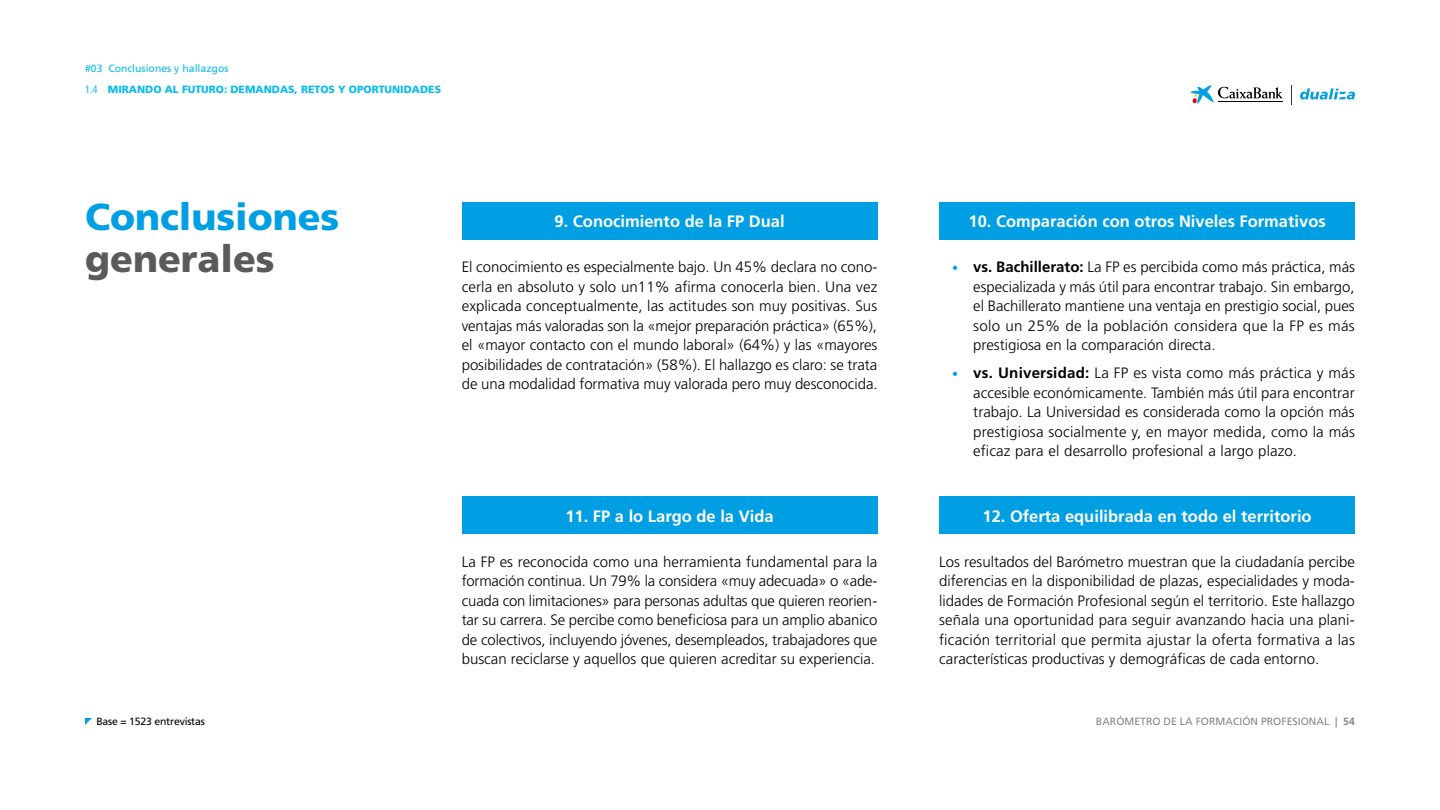
<style>
.page{position:relative;width:1440px;height:810px;background:#fff}
.page>*{position:absolute;margin:0;border:0;box-sizing:border-box;transform-origin:0 0}
.t1{font:900 37.5px "Frutiger LT Std";color:#009fe3}
.t2{font:900 37.5px "Frutiger LT Std";color:#5a5a59}
.t3{font:700 16.5px "Frutiger LT Std";color:#fff}
.t4{font:300 15px/19.5px "Frutiger LT Std";color:#000;text-align:justify}
.t5{font:900 10.5px "Frutiger LT Std";color:#0bbbef}
.t6{font:10.5px "Frutiger LT Std";color:#878787}
.t7{font:10.5px/20.7px "Frutiger LT Std";color:#0bbbef}
.t8{font:10.5px "Frutiger LT Std";letter-spacing:-.02em;color:#000}
.s1{font-stretch:condensed}
.s2{font-weight:900}
.s3{font-weight:700;font-size:12px;color:#009fe3}
.s4{font-weight:700}
</style>
<div class="page">
<svg style="left:1191px;top:85px;width:92px;height:19px"></svg>
<hr style="left:1218px;top:101px;width:65px;height:1px;background:#000">
<svg style="left:1300px;top:88px;width:55px;height:12px"></svg>
<svg style="left:85px;top:718px;width:7px;height:7px"></svg>
<div style="left:462px;top:202px;width:415px;height:38px;background:#009fe3"></div>
<div style="left:462px;top:496px;width:415px;height:38px;background:#009fe3"></div>
<div style="left:939px;top:496px;width:416px;height:38px;background:#009fe3"></div>
<div style="left:939px;top:202px;width:416px;height:38px;background:#009fe3"></div>
<p class="t7" style="left:85px;top:58px;width:145px">#03 Conclusiones y hallazgos<br><span class="s1">1.4</span> <span class="s2">MIRANDO</span></p>
<p class="t5" style="left:165px;top:83px;width:26px">AL FUTURO</p>
<p class="t5" style="left:224px;top:83px;width:16px">: DEMANDAS</p>
<p class="t5" style="left:295px;top:83px;width:14px">, RETOS</p>
<p class="t5" style="left:338px;top:83px;width:19px">Y OPORTUNIDADES</p>
<h1 class="t1" style="left:85px;top:194px;width:256px">CONCLUSIONES</h1>
<h1 class="t2" style="left:85px;top:236px;width:191px">GENERALES</h1>
<p class="t8" style="left:96px;top:715px;width:110px">Base = 1523 entrevistas</p>
<p class="t3" style="left:555px;top:212px;width:232px">9. Conocimiento de la FP Dual</p>
<p class="t4" style="left:462px;top:258px;width:417px">El conocimiento es especialmente bajo. Un 45% declara no cono&shy;cerla en absoluto y solo un11% afirma conocerla bien. Una vez explicada conceptualmente, las actitudes son muy positivas. Sus ventajas más valoradas son la «mejor preparación práctica» (65%), el «mayor contacto con el mundo laboral» (64%) y las «mayores posibilidades de contratación» (58%). El hallazgo es claro: se trata de una modalidad formativa muy valorada pero muy desconocida.</p>
<p class="t3" style="left:969px;top:212px;width:359px">10. Comparación con otros Niveles Formativos</p>
<p class="t4" style="left:973px;top:258px;width:383px;text-indent:-21px"><span class="s3">•</span> <span class="s4">vs. Bachillerato:</span> La FP es percibida como más práctica, más especializada y más útil para encontrar trabajo. Sin embargo, el Bachillerato mantiene una ventaja en prestigio social, pues solo un 25% de la población considera que la FP es más prestigiosa en la comparación directa.</p>
<p class="t4" style="left:973px;top:364px;width:383px;text-indent:-21px"><span class="s3">•</span> <span class="s4">vs. Universidad:</span> La FP es vista como más práctica y más accesible económicamente. También más útil para encontrar trabajo. La Universidad es considerada como la opción más prestigiosa socialmente y, en mayor medida, como la más eficaz para el desarrollo profesional a largo plazo.</p>
<p class="t3" style="left:565px;top:506px;width:210px">11. FP a lo Largo de la Vida</p>
<p class="t3" style="left:983px;top:506px;width:331px">12. Oferta equilibrada en todo el territorio</p>
<p class="t4" style="left:462px;top:552px;width:417px">La FP es reconocida como una herramienta fundamental para la formación continua. Un 79% la considera «muy adecuada» o «ade&shy;cuada con limitaciones» para personas adultas que quieren reorien&shy;tar su carrera. Se percibe como beneficiosa para un amplio abanico de colectivos, incluyendo jóvenes, desempleados, trabajadores que buscan reciclarse y aquellos que quieren acreditar su experiencia.</p>
<p class="t4" style="left:939px;top:552px;width:417px">Los resultados del Barómetro muestran que la ciudadanía percibe diferencias en la disponibilidad de plazas, especialidades y moda&shy;lidades de Formación Profesional según el territorio. Este hallazgo señala una oportunidad para seguir avanzando hacia una plani&shy;ficación territorial que permita ajustar la oferta formativa a las características productivas y demográficas de cada entorno.</p>
<p class="t6" style="left:1096px;top:715px;width:261px">BARÓMETRO DE LA FORMACIÓN PROFESIONAL <span class="s4">| 54</span></p>
</div>
